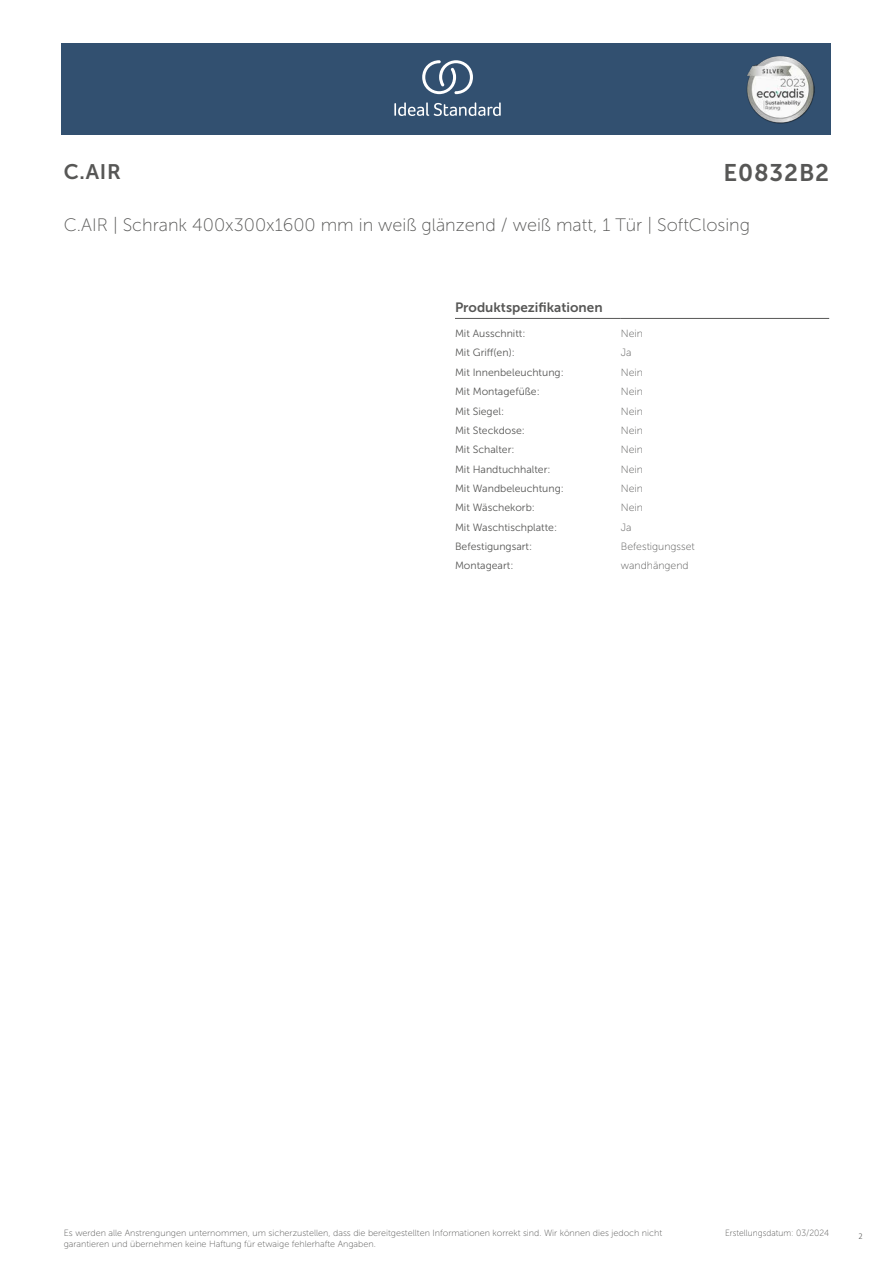
<style>
.page{position:relative;width:893px;height:1263px;background:#fff}
.page>*{position:absolute;margin:0;border:0;box-sizing:border-box;transform-origin:0 0}
.t1{font:24px "Museo Sans 700";letter-spacing:.035em;color:#575756}
.t2{font:21px "Museo Sans 700";color:#575756}
.t3{font:18px "Museo Sans 100";color:#575756}
.t4{font:13.5px "Museo Sans 700";color:#575756}
.t5{font:10.5px "Museo Sans 300";color:#575756}
.t6{font:10.5px "Museo Sans 100";color:#575756}
.t7{font:9px/10.8px "Museo Sans 100";color:#575756}
.t8{font:9px "Museo Sans 100";color:#575756;scale:.95 1}
.t9{font:300 9px "Calibri";color:#575756;scale:.95 1}
</style>
<div class="page">
<div style="left:62px;top:43px;width:769px;height:91px;background:#325070"></div>
<hr style="left:455px;top:318px;width:166px;height:1px;background:#575756">
<hr style="left:621px;top:318px;width:208px;height:1px;background:#575756">
<svg style="left:394px;top:102px;width:107px;height:14px"></svg>
<svg style="left:422px;top:60px;width:51px;height:34px"></svg>
<img style="left:746px;top:56px;width:68px;height:67px">
<h2 class="t2" style="left:64px;top:160px;width:59px">C.AIR</h2>
<h1 class="t1" style="left:724px;top:160px;width:107px">E0832B2</h1>
<h3 class="t3" style="left:64px;top:215px;width:688px">C.AIR | Schrank 400x300x1600 mm in weiß glänzend / weiß matt, 1 Tür | SoftClosing</h3>
<p class="t4" style="left:455px;top:300px;width:149px">Produktspezifikationen</p>
<p class="t5" style="left:455px;top:328px;width:72px">Mit Ausschnitt:</p>
<p class="t6" style="left:621px;top:328px;width:24px">Nein</p>
<p class="t5" style="left:455px;top:347px;width:61px">Mit Griff(en):</p>
<p class="t6" style="left:621px;top:347px;width:12px">Ja</p>
<p class="t5" style="left:455px;top:367px;width:110px">Mit Innenbeleuchtung:</p>
<p class="t6" style="left:621px;top:367px;width:24px">Nein</p>
<p class="t5" style="left:455px;top:386px;width:86px">Mit Montagefüße:</p>
<p class="t6" style="left:621px;top:386px;width:24px">Nein</p>
<p class="t5" style="left:455px;top:405px;width:51px">Mit Siegel:</p>
<p class="t6" style="left:621px;top:405px;width:24px">Nein</p>
<p class="t5" style="left:455px;top:425px;width:71px">Mit Steckdose:</p>
<p class="t6" style="left:621px;top:425px;width:24px">Nein</p>
<p class="t5" style="left:455px;top:444px;width:61px">Mit Schalter:</p>
<p class="t6" style="left:621px;top:444px;width:24px">Nein</p>
<p class="t5" style="left:455px;top:463px;width:97px">Mit Handtuchhalter:</p>
<p class="t6" style="left:621px;top:463px;width:24px">Nein</p>
<p class="t5" style="left:455px;top:483px;width:110px">Mit Wandbeleuchtung:</p>
<p class="t6" style="left:621px;top:483px;width:24px">Nein</p>
<p class="t5" style="left:455px;top:502px;width:81px">Mit Wäschekorb:</p>
<p class="t6" style="left:621px;top:502px;width:24px">Nein</p>
<p class="t5" style="left:455px;top:521px;width:104px">Mit Waschtischplatte:</p>
<p class="t6" style="left:621px;top:521px;width:12px">Ja</p>
<p class="t5" style="left:455px;top:541px;width:79px">Befestigungsart:</p>
<p class="t6" style="left:621px;top:541px;width:75px">Befestigungsset</p>
<p class="t5" style="left:455px;top:560px;width:60px">Montageart:</p>
<p class="t6" style="left:621px;top:560px;width:69px">wandhängend</p>
<p class="t7" style="left:64px;top:1227px;width:600px">Es werden alle Anstrengungen unternommen, um sicherzustellen, dass die bereitgestellten Informationen korrekt sind. Wir können dies jedoch nicht garantieren und übernehmen keine Haftung für etwaige fehlerhafte Angaben.</p>
<p class="t8" style="left:725px;top:1228px;width:111px">Erstellungsdatum: 03/2024</p>
<p class="t9" style="left:858px;top:1230px;width:6px">2</p>
</div>
